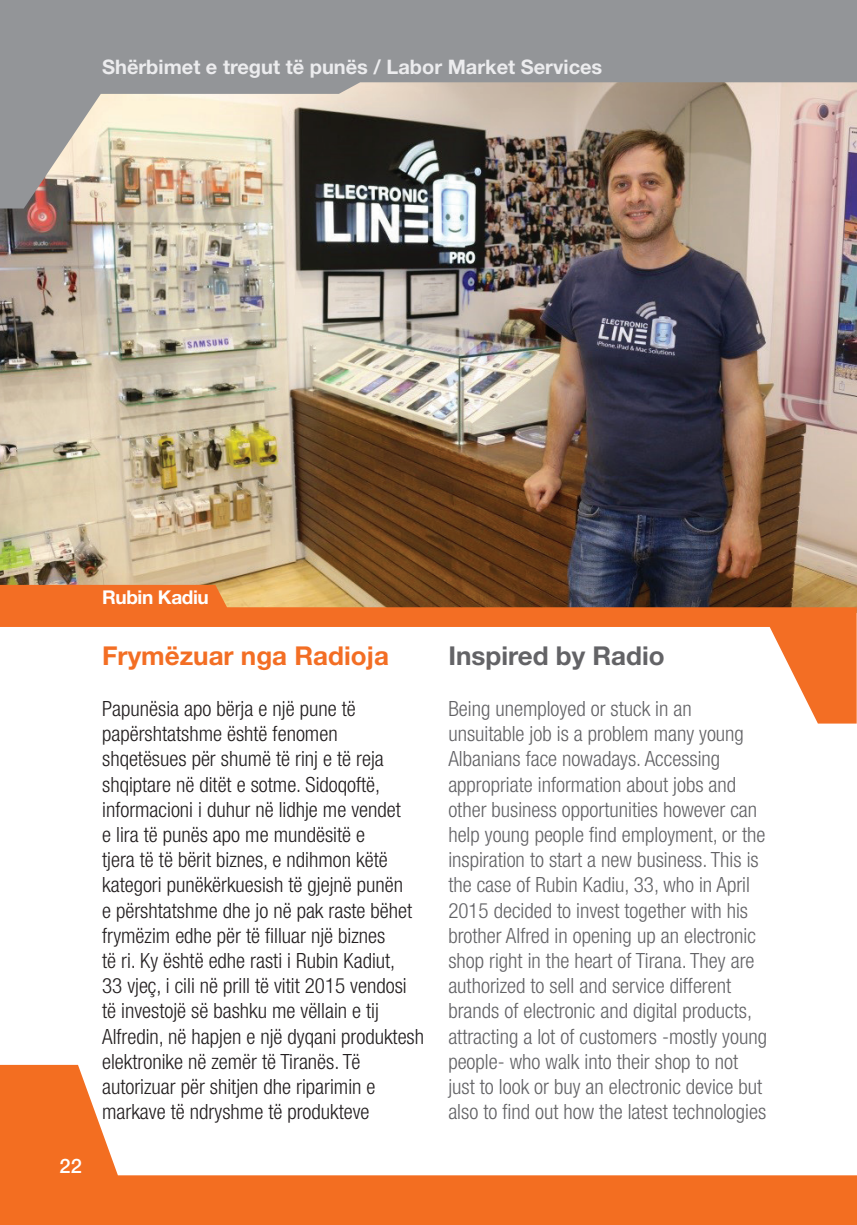
<style>
.page{position:relative;width:857px;height:1225px;background:#fff}
.page>*{position:absolute;margin:0;border:0;box-sizing:border-box;transform-origin:0 0}
.t1{font:700 26px "Helvetica Neue LT Std";color:#f36e24}
.t2{font:700 26px "Helvetica Neue LT Std";color:#636366}
.t3{font:300 condensed 21px/25.2px "Helvetica Neue LT Std";color:#636366}
.t4{font:300 condensed 21px/25.2px "Helvetica Neue LT Std";color:#231f20}
.t5{font:700 20px "Helvetica Neue LT Std";color:#ececee}
.t6{font:500 20px "Helvetica Neue LT Std";color:#fff}
.t7{font:700 19px "Helvetica Neue LT Std";letter-spacing:-.02em;color:#fff}
</style>
<div class="page">
<img style="left:0;top:208px;width:856px;height:377px">
<svg style="left:0;top:585px;width:856px;height:138px"></svg>
<svg style="left:0;top:1065px;width:856px;height:160px"></svg>
<img style="left:0;top:0;width:856px;height:208px">
<p class="t5" style="left:102px;top:54px;width:501px">Shërbimet e tregut të punës / Labor Market Services</p>
<p class="t6" style="left:60px;top:1154px;width:24px">22</p>
<p class="t7" style="left:102px;top:586px;width:108px">Rubin Kadiu</p>
<p class="t1" style="left:102px;top:639px;width:288px">Frymëzuar nga Radioja</p>
<p class="t2" style="left:448px;top:639px;width:218px">Inspired by Radio</p>
<p class="t4" style="left:102px;top:696px;width:323px">Papunësia apo bërja e një pune të papërshtatshme është fenomen shqetësues për shumë të rinj e të reja shqiptare në ditët e sotme. Sidoqoftë, informacioni i duhur në lidhje me vendet<br>e lira të punës apo me mundësitë e<br>tjera të të bërit biznes, e ndihmon këtë kategori punëkërkuesish të gjejnë punën<br>e përshtatshme dhe jo në pak raste bëhet frymëzim edhe për të filluar një biznes<br>të ri. Ky është edhe rasti i Rubin Kadiut,<br>33 vjeç, i cili në prill të vitit 2015 vendosi të investojë së bashku me vëllain e tij Alfredin, në hapjen e një dyqani produktesh elektronike në zemër të Tiranës. Të autorizuar për shitjen dhe riparimin e markave të ndryshme të produkteve</p>
<p class="t3" style="left:448px;top:696px;width:320px">Being unemployed or stuck in an unsuitable job is a problem many young Albanians face nowadays. Accessing appropriate information about jobs and other business opportunities however can help young people find employment, or the inspiration to start a new business. This is the case of Rubin Kadiu, 33, who in April 2015 decided to invest together with his brother Alfred in opening up an electronic shop right in the heart of Tirana. They are authorized to sell and service different brands of electronic and digital products, attracting a lot of customers -mostly young people- who walk into their shop to not just to look or buy an electronic device but also to find out how the latest technologies</p>
</div>
